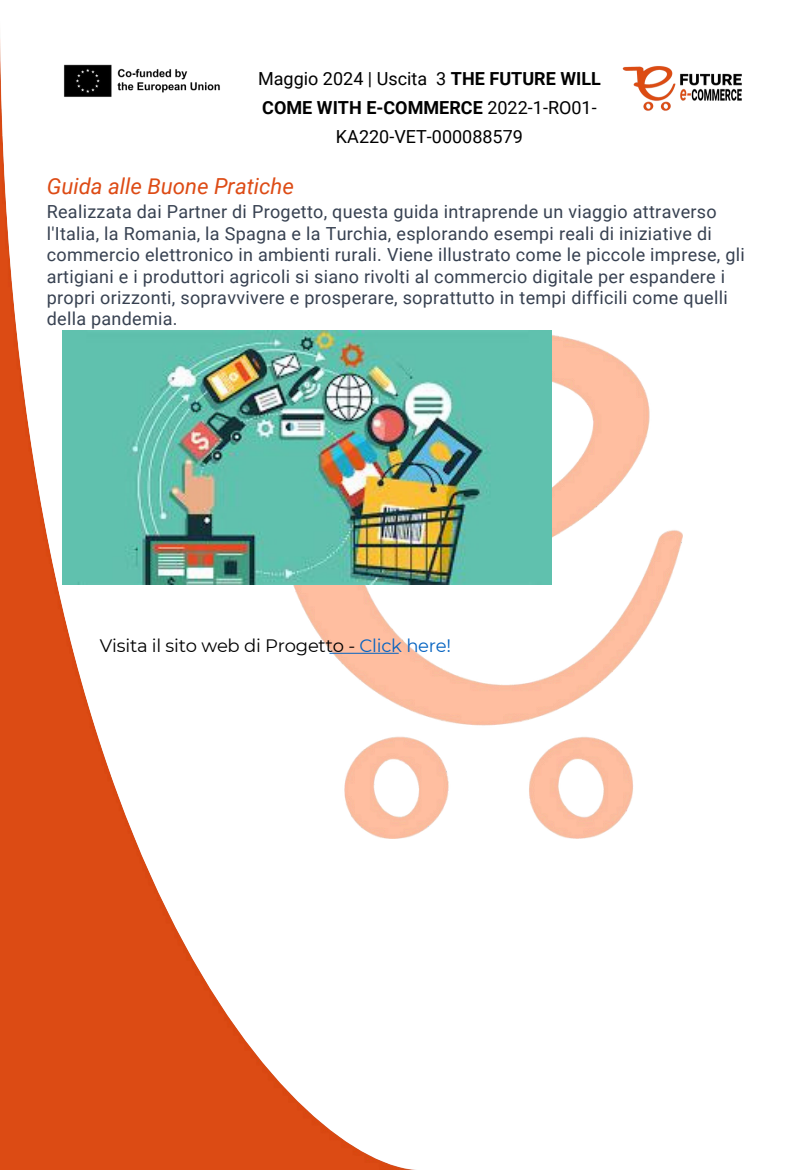
<style>
.page{position:relative;width:810px;height:1170px;background:#fff}
.page>*{position:absolute;margin:0;border:0;box-sizing:border-box;transform-origin:0 0}
.t1{font:italic 22.05px "Roboto";color:#dd4b15}
.t2{font:18px/21.3px "Roboto";letter-spacing:.015em;color:#374151}
.t3{font:18px/29.2px "Roboto";color:#000;text-align:center}
.t4{font:18px "Montserrat";letter-spacing:-.015em;color:#000}
.s1{font-weight:700}
.s2{color:#0563c1}
</style>
<div class="page">
<img style="left:0;top:39px;width:416px;height:1131px">
<img style="left:127px;top:332px;width:556px;height:506px">
<img style="left:622px;top:66px;width:120px;height:45px">
<img style="left:63px;top:63px;width:169px;height:36px">
<img style="left:63px;top:330px;width:488px;height:255px">
<hr style="left:330px;top:653px;width:69px;height:1px;background:#0563c1">
<p class="t3" style="left:258px;top:64px;width:344px">Maggio 2024 | Uscita 3 <span class="s1">THE FUTURE WILL<br>COME WITH E-COMMERCE</span> 2022-1-RO01-<br>KA220-VET-000088579</p>
<p class="t1" style="left:47px;top:173px;width:249px">Guida alle Buone Pratiche</p>
<p class="t2" style="left:47px;top:202px;width:700px">Realizzata dai Partner di Progetto, questa guida intraprende un viaggio attraverso l'Italia, la Romania, la Spagna e la Turchia, esplorando esempi reali di iniziative di commercio elettronico in ambienti rurali. Viene illustrato come le piccole imprese, gli artigiani e i produttori agricoli si siano rivolti al commercio digitale per espandere i propri orizzonti, sopravvivere e prosperare, soprattutto in tempi difficili come quelli della pandemia.</p>
<p class="t4" style="left:100px;top:634px;width:353px">Visita il sito web di Progetto - <span class="s2">Click here!</span></p>
</div>
